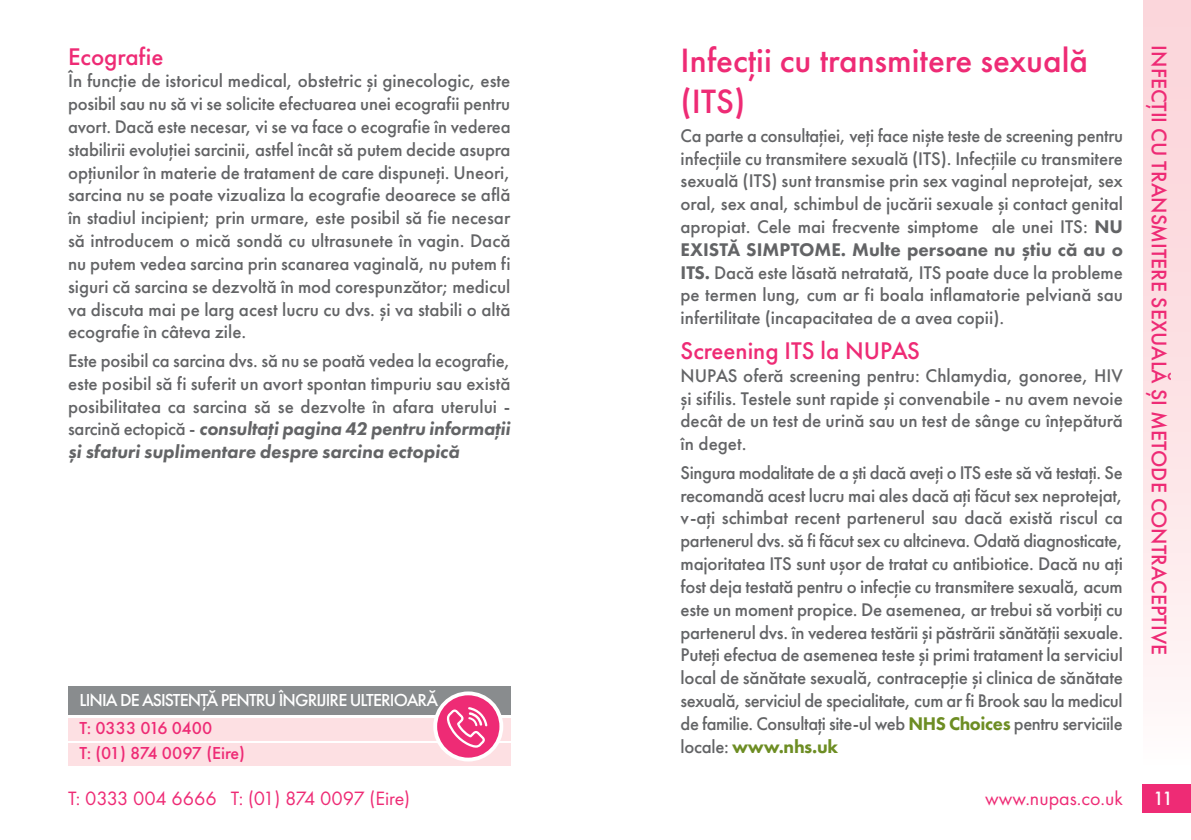
<style>
.page{position:relative;width:1191px;height:840px;background:#fff}
.page>*{position:absolute;margin:0;border:0;box-sizing:border-box;transform-origin:0 0}
.t1{font:500 35px/41px "Futura PT";color:#ee2b75}
.t2{font:500 25px "Futura PT";color:#ee2b75}
.t3{font:500 22px "Futura PT";color:#ee2b75}
.t4{font:20px "Futura PT";color:#ee2b75}
.t5{font:500 20px "Futura PT";color:#fff}
.t6{font:500 19px/22.8px "Futura PT";color:#636466;text-align:justify}
.t7{font:500 18px "Futura PT";letter-spacing:-.05em;color:#fff}
.t8{font:500 18px "Futura PT";letter-spacing:-.03em;color:#ee2b75}
.t9{font:500 18px "Futura PT";color:#ee2b75}
.s1{font-weight:800;font-style:italic}
.s2{font-weight:800}
.s3{font-weight:800;color:#6d8d23}
</style>
<div class="page">
<div style="left:1143px;top:0;width:48px;height:770px;background:linear-gradient(to bottom,#fbd1d6,#fff8f8)"></div>
<div style="left:1142px;top:783px;width:49px;height:29px;background:#ee2b75"></div>
<div style="left:68px;top:686px;width:442px;height:28px;background:#898c8e"></div>
<div style="left:68px;top:717px;width:442px;height:23px;background:#fde0e3"></div>
<div style="left:68px;top:743px;width:442px;height:22px;background:#fde0e3"></div>
<svg style="left:435px;top:693px;width:66px;height:66px;background:#f04888"></svg>
<div style="left:433px;top:691px;width:70px;height:70px;border:4px solid #fff;border-radius:50%"></div>
<svg style="left:447px;top:706px;width:40px;height:41px;background:#f25e96"></svg>
<h2 class="t2" style="left:68px;top:41px;width:97px">Ecografie</h2>
<p class="t6" style="left:68px;top:70px;width:444px">În funcţie de istoricul medical, obstetric şi ginecologic, este posibil sau nu să vi se solicite efectuarea unei ecografii pentru avort. Dacă este necesar, vi se va face o ecografie în vederea stabilirii evoluţiei sarcinii, astfel încât să putem decide asupra opţiunilor în materie de tratament de care dispuneţi. Uneori, sarcina nu se poate vizualiza la ecografie deoarece se află în stadiul incipient; prin urmare, este posibil să fie necesar să introducem o mică sondă cu ultrasunete în vagin. Dacă nu putem vedea sarcina prin scanarea vaginală, nu putem fi siguri că sarcina se dezvoltă în mod corespunzător; medicul va discuta mai pe larg acest lucru cu dvs. şi va stabili o altă ecografie în câteva zile.</p>
<p class="t6" style="left:68px;top:349px;width:444px">Este posibil ca sarcina dvs. să nu se poată vedea la ecografie, este posibil să fi suferit un avort spontan timpuriu sau există posibilitatea ca sarcina să se dezvolte în afara uterului - sarcină ectopică - <span class="s1">consultați pagina 42 pentru informații și sfaturi suplimentare despre sarcina ectopică</span></p>
<p class="t7" style="left:79px;top:689px;width:360px">LINIA DE ASISTENȚĂ PENTRU ÎNGRIJIRE ULTERIOARĂ</p>
<p class="t9" style="left:79px;top:716px;width:134px">T: 0333 016 0400</p>
<p class="t8" style="left:79px;top:741px;width:167px">T: (01) 874 0097 (Eire)</p>
<h1 class="t1" style="left:680px;top:40px;width:409px">Infecţii cu transmitere sexuală (ITS)</h1>
<p class="t6" style="left:680px;top:124px;width:444px">Ca parte a consultaţiei, veţi face nişte teste de screening pentru infecţiile cu transmitere sexuală (ITS). Infecţiile cu transmitere sexuală (ITS) sunt transmise prin sex vaginal neprotejat, sex oral, sex anal, schimbul de jucării sexuale şi contact genital apropiat. Cele mai frecvente simptome ale unei ITS: <span class="s2">NU EXISTĂ SIMPTOME. Multe persoane nu știu că au o ITS.</span> Dacă este lăsată netratată, ITS poate duce la probleme pe termen lung, cum ar fi boala inflamatorie pelviană sau infertilitate (incapacitatea de a avea copii).</p>
<h2 class="t2" style="left:680px;top:336px;width:241px">Screening ITS la NUPAS</h2>
<p class="t6" style="left:680px;top:364px;width:444px">NUPAS oferă screening pentru: Chlamydia, gonoree, HIV şi sifilis. Testele sunt rapide şi convenabile - nu avem nevoie decât de un test de urină sau un test de sânge cu înţepătură în deget.</p>
<p class="t6" style="left:680px;top:461px;width:444px">Singura modalitate de a şti dacă aveţi o ITS este să vă testaţi. Se recomandă acest lucru mai ales dacă aţi făcut sex neprotejat, v-aţi schimbat recent partenerul sau dacă există riscul ca partenerul dvs. să fi făcut sex cu altcineva. Odată diagnosticate, majoritatea ITS sunt uşor de tratat cu antibiotice. Dacă nu aţi fost deja testată pentru o infecţie cu transmitere sexuală, acum este un moment propice. De asemenea, ar trebui să vorbiţi cu partenerul dvs. în vederea testării şi păstrării sănătăţii sexuale.<br>Puteţi efectua de asemenea teste şi primi tratament la serviciul local de sănătate sexuală, contracepţie şi clinica de sănătate sexuală, serviciul de specialitate, cum ar fi Brook sau la medicul de familie. Consultaţi site-ul web <span class="s3">NHS Choices</span> pentru serviciile locale: <span class="s3">www.nhs.uk</span></p>
<p class="t3" style="left:1172px;top:45px;width:610px;rotate:90deg">INFECȚII CU TRANSMITERE SEXUALĂ ŞI METODE CONTRACEPTIVE</p>
<p class="t4" style="left:68px;top:790px;width:344px">T: 0333 004 6666 T: (01) 874 0097 (Eire)</p>
<p class="t4" style="left:985px;top:790px;width:139px">www.nupas.co.uk</p>
<p class="t5" style="left:1153px;top:786px;width:22px">11</p>
</div>
